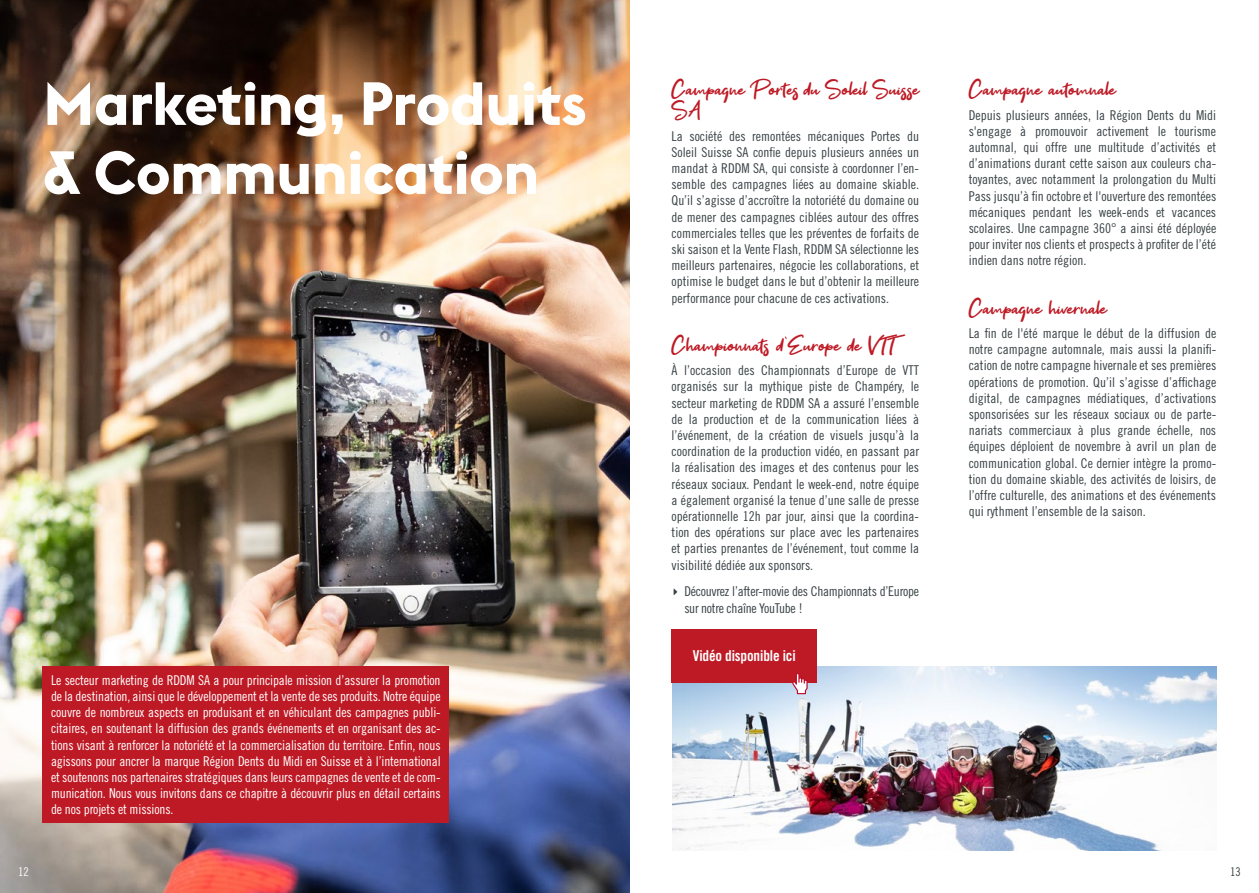
<style>
.page{position:relative;width:1259px;height:893px;background:#fff}
.page>*{position:absolute;margin:0;border:0;box-sizing:border-box;transform-origin:0 0}
.t1{font:700 60px/69px "Euclid Flex";letter-spacing:-.005em;color:#fff}
.t2{font:27px/21px "Get Show";color:#be1a25}
.t3{font:15px "Trade Gothic LT Std Bd Cn 20";letter-spacing:-.01em;color:#fff}
.t4{font:13.5px/16.2px "Trade Gothic LT Std Cn 18";color:#384144;text-align:justify}
.t5{font:13.5px/16.2px "Trade Gothic LT Std Cn 18";letter-spacing:-.01em;color:#fff;text-align:justify}
.t6{font:13.5px/16.2px "Trade Gothic LT Std Cn 18";letter-spacing:-.02em;color:#384144}
.t7{font:12px "Trade Gothic LT Std Cn 18";color:#fff}
.t8{font:12px "Trade Gothic LT Std Cn 18";color:#384144}
.s1{font-family:"Courier"}
</style>
<div class="page">
<img style="left:672px;top:666px;width:544px;height:184px">
<img style="left:0;top:0;width:629px;height:893px">
<div style="left:43px;top:666px;width:406px;height:157px;background:#be1a25"></div>
<div style="left:671px;top:629px;width:146px;height:53px;background:#be1a25"></div>
<svg style="left:792px;top:673px;width:15px;height:21px"></svg>
<h1 class="t1" style="left:43px;top:70px;width:545px">Marketing, Produits &amp; Communication</h1>
<p class="t5" style="left:51px;top:672px;width:391px">Le secteur marketing de RDDM SA a pour principale mission d’assurer la promotion de la destination, ainsi que le développement et la vente de ses produits. Notre équipe couvre de nombreux aspects en produisant et en véhiculant des campagnes publi&shy;citaires, en soutenant la diffusion des grands événements et en organisant des ac&shy;tions visant à renforcer la notoriété et la commercialisation du territoire. Enfin, nous agissons pour ancrer la marque Région Dents du Midi en Suisse et à l’international et soutenons nos partenaires stratégiques dans leurs campagnes de vente et de com&shy;munication. Nous vous invitons dans ce chapitre à découvrir plus en détail certains de nos projets et missions.</p>
<h2 class="t2" style="left:671px;top:79px;width:249px">Campagne Portes du Soleil Suisse<br>SA</h2>
<p class="t4" style="left:671px;top:128px;width:249px">La société des remontées mécaniques Portes du Soleil Suisse SA confie depuis plusieurs années un mandat à RDDM SA, qui consiste à coordonner l’en&shy;semble des campagnes liées au domaine skiable.<br>Qu’il s’agisse d’accroître la notoriété du domaine ou de mener des campagnes ciblées autour des offres commerciales telles que les préventes de forfaits de ski saison et la Vente Flash, RDDM SA sélectionne les meilleurs partenaires, négocie les collaborations, et optimise le budget dans le but d’obtenir la meilleure performance pour chacune de ces activations.</p>
<h2 class="t2" style="left:671px;top:335px;width:225px">Championnats d'Europe de VTT</h2>
<p class="t4" style="left:671px;top:362px;width:249px">À l’occasion des Championnats d’Europe de VTT organisés sur la mythique piste de Champéry, le secteur marketing de RDDM SA a assuré l’ensemble de la production et de la communication liées à l’événement, de la création de visuels jusqu’à la coordination de la production vidéo, en passant par la réalisation des images et des contenus pour les réseaux sociaux. Pendant le week-end, notre équipe a également organisé la tenue d’une salle de presse opérationnelle 12h par jour, ainsi que la coordina&shy;tion des opérations sur place avec les partenaires et parties prenantes de l’événement, tout comme la visibilité dédiée aux sponsors.</p>
<p class="t6" style="left:684px;top:583px;width:236px;text-indent:-13px"><span class="s1">‣</span> Découvrez l’after-movie des Championnats d’Europe sur notre chaîne YouTube !</p>
<p class="t3" style="left:693px;top:647px;width:104px">Vidéo disponible ici</p>
<h2 class="t2" style="left:968px;top:79px;width:149px">Campagne automnale</h2>
<p class="t4" style="left:968px;top:107px;width:249px">Depuis plusieurs années, la Région Dents du Midi s'engage à promouvoir activement le tourisme automnal, qui offre une multitude d’activités et d’animations durant cette saison aux couleurs cha&shy;toyantes, avec notamment la prolongation du Multi Pass jusqu’à fin octobre et l'ouverture des remontées mécaniques pendant les week-ends et vacances scolaires. Une campagne 360° a ainsi été déployée pour inviter nos clients et prospects à profiter de l’été indien dans notre région.</p>
<h2 class="t2" style="left:968px;top:297px;width:140px">Campagne hivernale</h2>
<p class="t4" style="left:968px;top:325px;width:249px">La fin de l'été marque le début de la diffusion de notre campagne automnale, mais aussi la planifi&shy;cation de notre campagne hivernale et ses premières opérations de promotion. Qu’il s’agisse d’affichage digital, de campagnes médiatiques, d’activations sponsorisées sur les réseaux sociaux ou de parte&shy;nariats commerciaux à plus grande échelle, nos équipes déploient de novembre à avril un plan de communication global. Ce dernier intègre la promo&shy;tion du domaine skiable, des activités de loisirs, de l’offre culturelle, des animations et des événements qui rythment l’ensemble de la saison.</p>
<p class="t7" style="left:18px;top:865px;width:12px">12</p>
<p class="t8" style="left:1230px;top:865px;width:12px">13</p>
</div>
